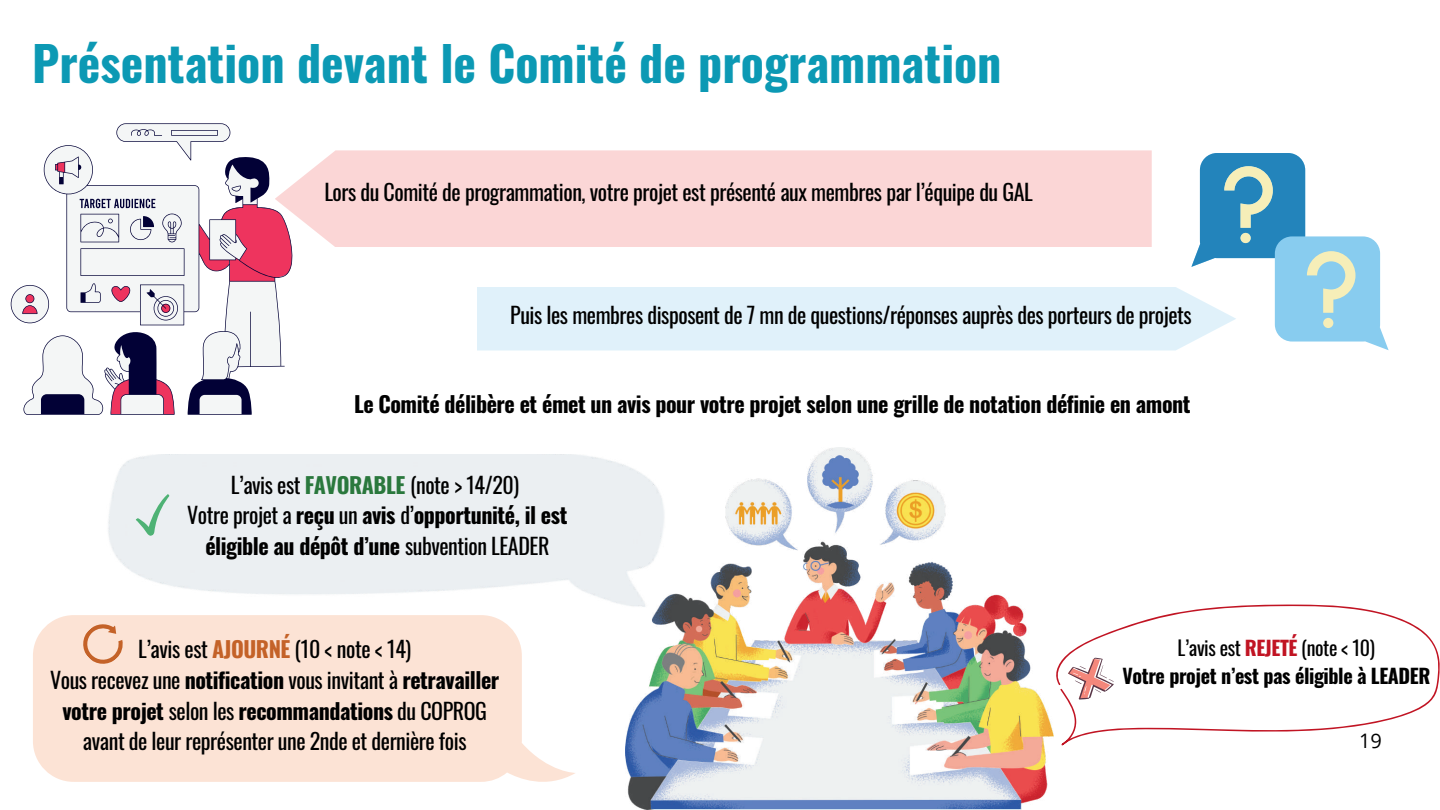
<style>
.page{position:relative;width:1440px;height:810px;background:#fff}
.page>*{position:absolute;margin:0;border:0;box-sizing:border-box;transform-origin:0 0}
.t1{font:700 48px "Oswald";color:#0c99b4}
.t2{font:22px/30.8px "Oswald";letter-spacing:-.02em;color:#000;text-align:center}
.t3{font:700 22px "Oswald";letter-spacing:-.02em;color:#000}
.t4{font:700 20px/27.8px "Oswald";letter-spacing:-.02em;color:#000;text-align:center}
.t5{font:20px "Open Sans";color:#000}
.s1{font-weight:700;color:#2a783d}
.s2{font-weight:700}
.s3{font-weight:700;color:#c46228}
.s4{font-weight:400}
.s5{color:#c11423}
</style>
<div class="page">
<div style="left:296px;top:150px;width:856px;height:97px;background:#fbd6d6"></div>
<svg style="left:11px;top:123px;width:284px;height:292px"></svg>
<img style="left:626px;top:448px;width:427px;height:362px">
<svg style="left:1191px;top:153px;width:198px;height:197px"></svg>
<div style="left:1241px;top:233px;width:10px;height:10px;background:#f6eeb8;border-radius:50%"></div>
<div style="left:477px;top:287px;width:759px;height:64px;background:#e0f1fa"></div>
<svg style="left:135px;top:494px;width:35px;height:42px"></svg>
<svg style="left:1053px;top:604px;width:387px;height:142px"></svg>
<svg style="left:33px;top:615px;width:542px;height:167px;background:#fce5d9"></svg>
<svg style="left:1068px;top:658px;width:46px;height:42px"></svg>
<svg style="left:81px;top:623px;width:43px;height:43px;background:#efc5ad"></svg>
<h1 class="t1" style="left:32px;top:38px;width:971px">Présentation devant le Comité de programmation</h1>
<p class="t2" style="left:324px;top:175px;width:710px">Lors du Comité de programmation, votre projet est présenté aux membres par l’équipe du GAL</p>
<p class="t2" style="left:510px;top:298px;width:683px">Puis les membres disposent de 7 mn de questions/réponses auprès des porteurs de projets</p>
<p class="t3" style="left:354px;top:392px;width:838px">Le Comité délibère et émet un avis pour votre projet selon une grille de notation définie en amont</p>
<p class="t2" style="left:187px;top:467px;width:382px">L’avis est <span class="s1">FAVORABLE</span> (note &gt; 14/20)<br>Votre projet a <span class="s2">reçu</span> un <span class="s2">avis</span> d’<span class="s2">opportunité, il est éligible au dépôt d’une</span> subvention LEADER</p>
<p class="t2" style="left:50px;top:632px;width:451px">L’avis est <span class="s3">AJOURNÉ</span> (10 &lt; note &lt; 14)<br>Vous recevez une <span class="s2">notification</span> vous invitant à <span class="s2">retravailler votre projet</span> selon les <span class="s2">recommandations</span> du COPROG avant de leur représenter une 2nde et dernière fois</p>
<p class="t4" style="left:1122px;top:635px;width:310px"><span class="s4">L’avis est</span> <span class="s5">REJETÉ</span> <span class="s4">(note &lt; 10)<br></span>Votre projet n’est pas éligible à LEADER</p>
<p class="t5" style="left:1359px;top:727px;width:24px">19</p>
</div>
